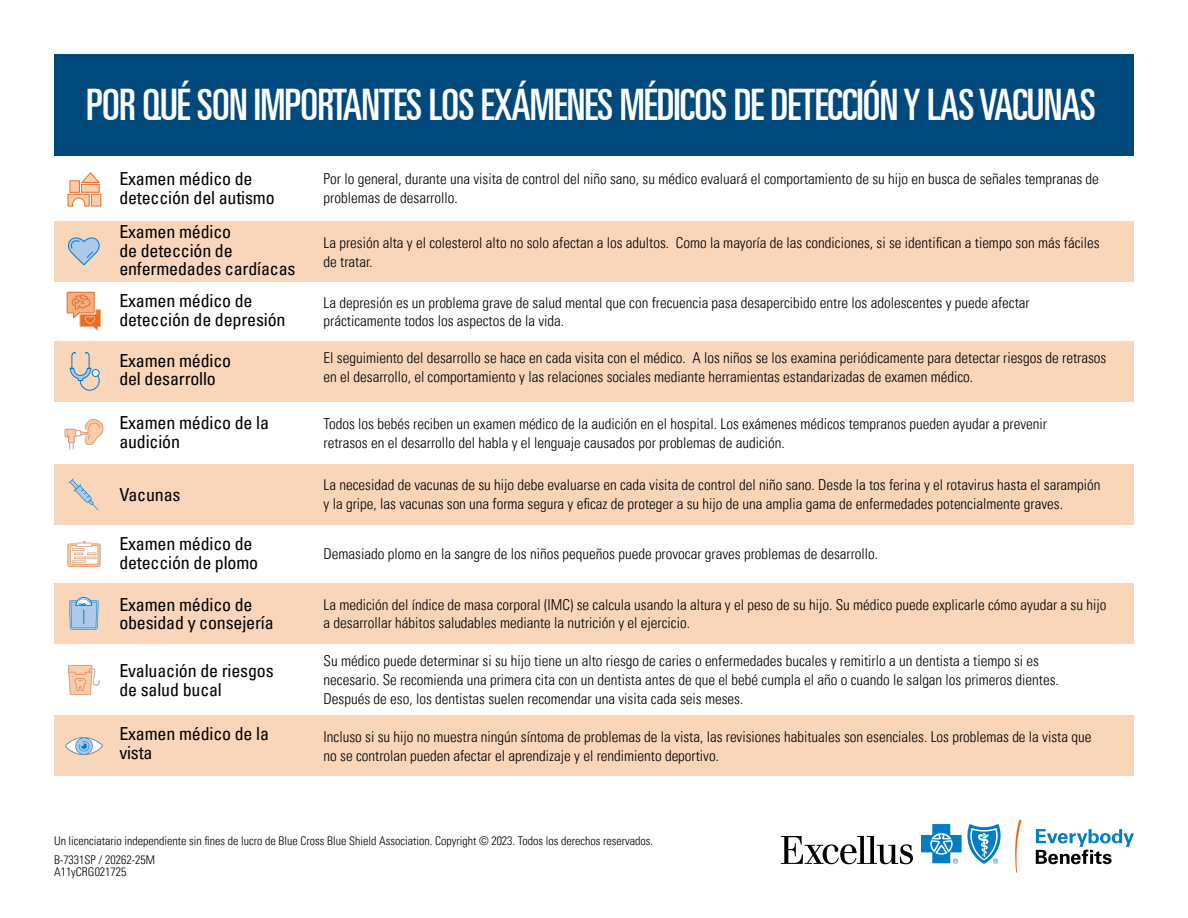
<style>
.page{position:relative;width:1188px;height:918px;background:#fff}
.page>*{position:absolute;margin:0;border:0;box-sizing:border-box;transform-origin:0 0}
.t1{font:43.5px "Univers LT Pro Ult Cond";letter-spacing:-.02em;color:#fff}
.t2{font:condensed 18px/18.8px "Univers LT Pro";letter-spacing:-.01em;color:#000}
.t3{font:300 condensed 15px/18.8px "Univers LT Pro";color:#000}
.t4{font:300 condensed 12px "Univers LT Pro";color:#000}
</style>
<div class="page">
<div style="left:54px;top:54px;width:1080px;height:102px;background:#00497c"></div>
<div style="left:54px;top:222px;width:1080px;height:60px;background:#f9d5ba"></div>
<div style="left:54px;top:341px;width:1080px;height:61px;background:#f9d5ba"></div>
<svg style="left:70px;top:352px;width:30px;height:39px"></svg>
<img style="left:64px;top:419px;width:39px;height:31px">
<svg style="left:68px;top:172px;width:33px;height:35px"></svg>
<svg style="left:68px;top:237px;width:32px;height:29px"></svg>
<div style="left:54px;top:464px;width:1080px;height:60px;background:#f9d5ba"></div>
<svg style="left:68px;top:478px;width:31px;height:32px"></svg>
<svg style="left:67px;top:292px;width:34px;height:38px"></svg>
<img style="left:67px;top:541px;width:34px;height:26px">
<div style="left:54px;top:584px;width:1080px;height:60px;background:#f9d5ba"></div>
<svg style="left:69px;top:597px;width:30px;height:33px"></svg>
<img style="left:68px;top:665px;width:32px;height:30px">
<div style="left:54px;top:716px;width:1080px;height:60px;background:#f9d5ba"></div>
<img style="left:65px;top:737px;width:38px;height:18px">
<svg style="left:1015px;top:820px;width:6px;height:53px"></svg>
<svg style="left:1036px;top:829px;width:98px;height:35px"></svg>
<svg style="left:781px;top:836px;width:132px;height:28px"></svg>
<svg style="left:921px;top:824px;width:80px;height:40px"></svg>
<h2 class="t1" style="left:86px;top:75px;width:1011px">POR QUÉ SON IMPORTANTES LOS EXÁMENES MÉDICOS DE DETECCIÓN Y LAS VACUNAS</h2>
<h3 class="t2" style="left:119px;top:169px;width:157px">Examen médico de detección del autismo</h3>
<p class="t3" style="left:324px;top:168px;width:777px">Por lo general, durante una visita de control del niño sano, su médico evaluará el comportamiento de su hijo en busca de señales tempranas de problemas de desarrollo.</p>
<h3 class="t2" style="left:119px;top:222px;width:178px">Examen médico<br>de detección de enfermedades cardíacas</h3>
<p class="t3" style="left:324px;top:232px;width:778px">La presión alta y el colesterol alto no solo afectan a los adultos. Como la mayoría de las condiciones, si se identifican a tiempo son más fáciles de tratar.</p>
<h3 class="t2" style="left:119px;top:291px;width:168px">Examen médico de detección de depresión</h3>
<p class="t3" style="left:324px;top:292px;width:708px">La depresión es un problema grave de salud mental que con frecuencia pasa desapercibido entre los adolescentes y puede afectar prácticamente todos los aspectos de la vida.</p>
<h3 class="t2" style="left:119px;top:350px;width:113px">Examen médico del desarrollo</h3>
<p class="t3" style="left:324px;top:348px;width:784px">El seguimiento del desarrollo se hace en cada visita con el médico. A los niños se los examina periódicamente para detectar riesgos de retrasos en el desarrollo, el comportamiento y las relaciones sociales mediante herramientas estandarizadas de examen médico.</p>
<h3 class="t2" style="left:119px;top:413px;width:151px">Examen médico de la audición</h3>
<p class="t3" style="left:324px;top:414px;width:725px">Todos los bebés reciben un examen médico de la audición en el hospital. Los exámenes médicos tempranos pueden ayudar a prevenir retrasos en el desarrollo del habla y el lenguaje causados por problemas de audición.</p>
<h3 class="t2" style="left:119px;top:485px;width:63px">Vacunas</h3>
<p class="t3" style="left:324px;top:475px;width:778px">La necesidad de vacunas de su hijo debe evaluarse en cada visita de control del niño sano. Desde la tos ferina y el rotavirus hasta el sarampión y la gripe, las vacunas son una forma segura y eficaz de proteger a su hijo de una amplia gama de enfermedades potencialmente graves.</p>
<h3 class="t2" style="left:119px;top:534px;width:140px">Examen médico de detección de plomo</h3>
<p class="t3" style="left:324px;top:544px;width:556px">Demasiado plomo en la sangre de los niños pequeños puede provocar graves problemas de desarrollo.</p>
<h3 class="t2" style="left:119px;top:594px;width:156px">Examen médico de obesidad y consejería</h3>
<p class="t3" style="left:324px;top:594px;width:784px">La medición del índice de masa corporal (IMC) se calcula usando la altura y el peso de su hijo. Su médico puede explicarle cómo ayudar a su hijo a desarrollar hábitos saludables mediante la nutrición y el ejercicio.</p>
<h3 class="t2" style="left:119px;top:661px;width:156px">Evaluación de riesgos de salud bucal</h3>
<p class="t3" style="left:324px;top:651px;width:737px">Su médico puede determinar si su hijo tiene un alto riesgo de caries o enfermedades bucales y remitirlo a un dentista a tiempo si es necesario. Se recomienda una primera cita con un dentista antes de que el bebé cumpla el año o cuando le salgan los primeros dientes.<br>Después de eso, los dentistas suelen recomendar una visita cada seis meses.</p>
<h3 class="t2" style="left:119px;top:724px;width:151px">Examen médico de la vista</h3>
<p class="t3" style="left:324px;top:726px;width:769px">Incluso si su hijo no muestra ningún síntoma de problemas de la vista, las revisiones habituales son esenciales. Los problemas de la vista que no se controlan pueden afectar el aprendizaje y el rendimiento deportivo.</p>
<p class="t4" style="left:54px;top:833px;width:601px">Un licenciatario independiente sin fines de lucro de Blue Cross Blue Shield Association. Copyright © 2023. Todos los derechos reservados.</p>
<p class="t4" style="left:54px;top:851px;width:103px">B-7331SP / 20262-25M</p>
<p class="t4" style="left:54px;top:863px;width:74px">A11yCRG021725</p>
</div>
